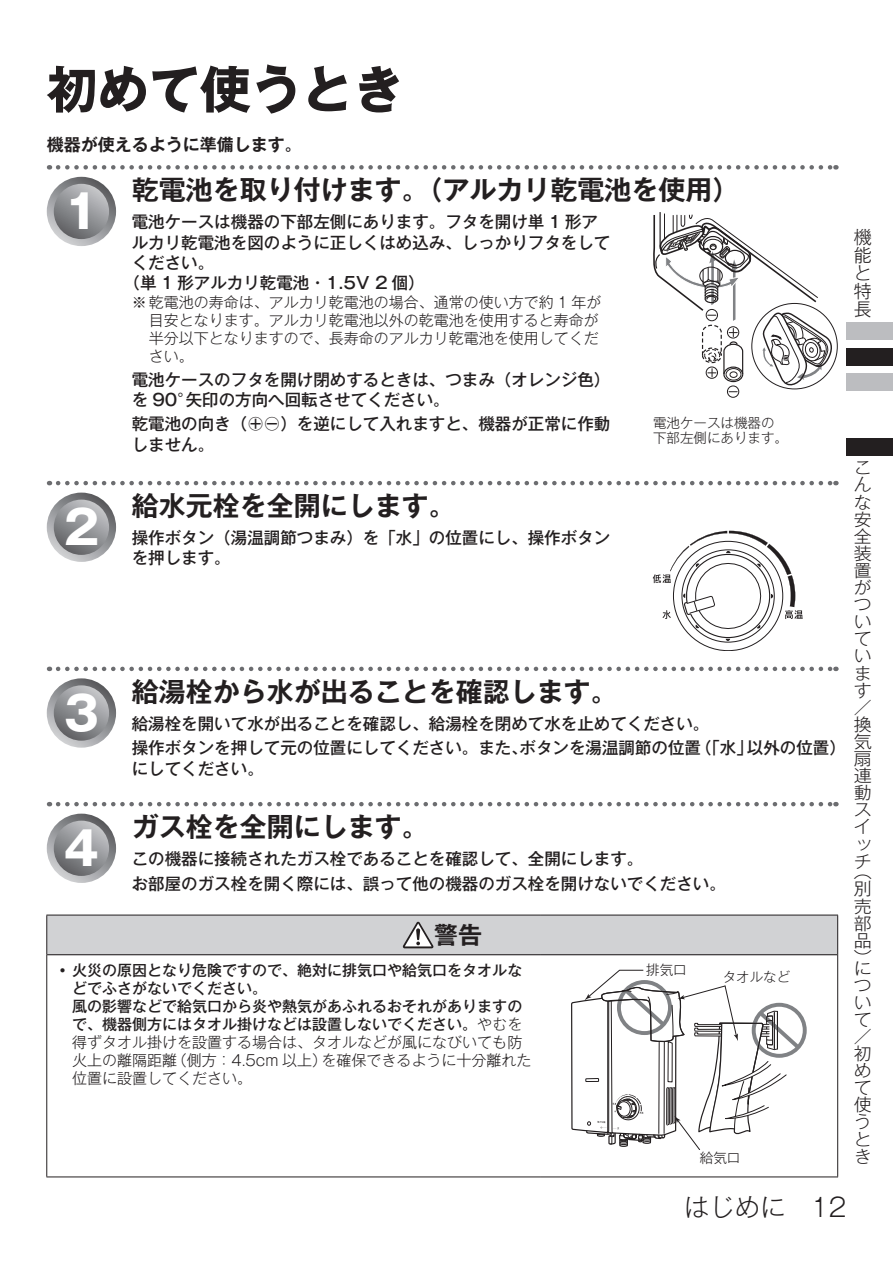
<style>
.page{position:relative;width:893px;height:1263px;background:#fff}
.page>*{position:absolute;margin:0;border:0;box-sizing:border-box;transform-origin:0 0}
.t1{font:700 51px "Gothic MB101 Pro";color:#231f20}
.t2{font:700 46.5px "Gothic MB101 Pro";color:#fff}
.t3{font:700 27px "Gothic MB101 Pro De";color:#231f20}
.t4{font:300 25.5px "Gothic MB101 Pro";color:#231f20}
.t5{font:700 24px "Gothic MB101 Pro De";color:#231f20}
.t6{font:300 18px/18px "Gothic MB101 Pro";color:#231f20;text-align:justify}
.t7{font:300 17.1px/17.1px "Gothic MB101 Pro";color:#231f20;scale:1.05 1}
.t8{font:700 16.95px "Gothic MB101 Pro De";color:#231f20}
.t9{font:500 16.5px/20.2px "Gothic MB101 Pro";color:#231f20}
.t10{font:500 15px/18px "Gothic MB101 Pro";color:#231f20}
.t11{font:300 15px/18px "Gothic MB101 Pro";color:#231f20}
.t12{font:300 13.5px/15px "Gothic MB101 Pro";color:#231f20}
.s1{font-weight:300}
</style>
<div class="page">
<div style="left:846px;top:438px;width:47px;height:17px;background:#231f20"></div>
<div style="left:846px;top:323px;width:47px;height:17px;background:#bcbdc0"></div>
<div style="left:846px;top:348px;width:47px;height:17px;background:#231f20"></div>
<div style="left:846px;top:373px;width:47px;height:17px;background:#bcbdc0"></div>
<svg style="left:58px;top:165px;width:778px;height:5px"></svg>
<svg style="left:58px;top:481px;width:778px;height:4px"></svg>
<svg style="left:58px;top:667px;width:778px;height:4px"></svg>
<svg style="left:58px;top:802px;width:778px;height:4px"></svg>
<svg style="left:47px;top:177px;width:69px;height:69px"></svg>
<svg style="left:54px;top:184px;width:55px;height:55px;background:#919396"></svg>
<svg style="left:47px;top:493px;width:69px;height:69px"></svg>
<svg style="left:54px;top:500px;width:55px;height:55px;background:#919396"></svg>
<svg style="left:47px;top:678px;width:69px;height:70px"></svg>
<svg style="left:54px;top:685px;width:55px;height:56px;background:#919396"></svg>
<svg style="left:47px;top:814px;width:69px;height:69px"></svg>
<svg style="left:54px;top:821px;width:55px;height:55px;background:#919396"></svg>
<div style="left:47px;top:915px;width:791px;height:40px;background:#d1d2d4"></div>
<hr style="left:47px;top:954px;width:493px;height:1px;background:#231f20">
<hr style="left:540px;top:954px;width:297px;height:1px;background:#231f20">
<hr style="left:46px;top:915px;width:494px;height:1px;background:#231f20">
<hr style="left:46px;top:915px;width:1px;height:40px;background:#231f20">
<hr style="left:540px;top:915px;width:298px;height:1px;background:#231f20">
<hr style="left:837px;top:915px;width:1px;height:40px;background:#231f20">
<hr style="left:46px;top:955px;width:1px;height:221px;background:#231f20">
<hr style="left:837px;top:955px;width:1px;height:221px;background:#231f20">
<hr style="left:46px;top:1176px;width:494px;height:1px;background:#231f20">
<hr style="left:540px;top:1176px;width:298px;height:1px;background:#231f20">
<svg style="left:402px;top:921px;width:32px;height:27px"></svg>
<div style="left:752px;top:1003px;width:55px;height:55px;border:4px solid #808285;border-radius:50%"></div>
<svg style="left:571px;top:970px;width:232px;height:180px"></svg>
<div style="left:727px;top:386px;width:12px;height:11px;border:1px solid #231f20;border-radius:50%"></div>
<svg style="left:653px;top:212px;width:180px;height:180px"></svg>
<svg style="left:653px;top:530px;width:150px;height:121px"></svg>
<h1 class="t1" style="left:47px;top:47px;width:358px">初めて使うとき</h1>
<p class="t8" style="left:47px;top:131px;width:257px">機器が使えるように準備します。</p>
<h2 class="t2" style="left:64px;top:173px;width:37px">1</h2>
<h3 class="t3" style="left:132px;top:168px;width:609px">乾電池を取り付けます。（アルカリ乾電池を使用）</h3>
<p class="t9" style="left:132px;top:210px;width:468px">電池ケースは機器の下部左側にあります。フタを開け単 1 形ア</p>
<p class="t9" style="left:132px;top:230px;width:480px">ルカリ乾電池を図のように正しくはめ込み、しっかりフタをして</p>
<p class="t9" style="left:132px;top:250px;width:84px">ください。</p>
<p class="t9" style="left:124px;top:271px;width:303px">（単 1 形アルカリ乾電池・1.5V 2 個）</p>
<p class="t11" style="left:149px;top:291px;width:454px;text-indent:-17px">※ 乾電池の寿命は、アルカリ乾電池の場合、通常の使い方で約 1 年が目安となります。アルカリ乾電池以外の乾電池を使用すると寿命が半分以下となりますので、長寿命のアルカリ乾電池を使用してください。</p>
<p class="t9" style="left:132px;top:367px;width:480px">電池ケースのフタを開け閉めするときは、つまみ（オレンジ色）を 90°矢印の方向へ回転させてください。</p>
<p class="t9" style="left:132px;top:412px;width:480px">乾電池の向き（⊕⊖）を逆にして入れますと、機器が正常に作動しません。</p>
<p class="t12" style="left:653px;top:414px;width:136px">電池ケースは機器の下部左側にあります。</p>
<h2 class="t2" style="left:64px;top:488px;width:37px">2</h2>
<h3 class="t3" style="left:132px;top:483px;width:325px">給水元栓を全開にします。</h3>
<p class="t9" style="left:132px;top:526px;width:480px">操作ボタン（湯温調節つまみ）を「水」の位置にし、操作ボタンを押します。</p>
<h2 class="t2" style="left:64px;top:674px;width:37px">3</h2>
<h3 class="t3" style="left:132px;top:669px;width:487px">給湯栓から水が出ることを確認します。</h3>
<p class="t9" style="left:132px;top:709px;width:716px;line-height:24.5px">給湯栓を開いて水が出ることを確認し、給湯栓を閉めて水を止めてください。<br>操作ボタンを押して元の位置にしてください。また、ボタンを湯温調節の位置（「水」以外の位置）</p>
<p class="t9" style="left:132px;top:756px;width:133px">にしてください。</p>
<h3 class="t3" style="left:132px;top:804px;width:298px">ガス栓を全開にします。</h3>
<p class="t9" style="left:132px;top:845px;width:595px;line-height:24.5px">この機器に接続されたガス栓であることを確認して、全開にします。<br>お部屋のガス栓を開く際には、誤って他の機器のガス栓を開けないでください。</p>
<h3 class="t5" style="left:434px;top:915px;width:49px">警告</h3>
<p class="t10" style="left:72px;top:960px;width:461px;text-indent:-17px">⿠火災の原因となり危険ですので、絶対に排気口や給気口をタオルなどでふさがないでください。<br>風の影響などで給気口から炎や熱気があふれるおそれがありますので、機器側方にはタオル掛けなどは設置しないでください。<span class="s1">やむを得ずタオル掛けを設置する場合は、タオルなどが風になびいても防火上の離隔距離（側方：4.5cm 以上）を確保できるように十分離れた位置に設置してください。</span></p>
<p class="t12" style="left:646px;top:960px;width:42px">排気口</p>
<h2 class="t2" style="left:64px;top:809px;width:37px">4</h2>
<p class="t12" style="left:723px;top:967px;width:69px">タオルなど</p>
<p class="t12" style="left:700px;top:1149px;width:42px">給気口</p>
<p class="t6" style="left:854px;top:226px;width:19px">機能と特長</p>
<p class="t7" style="left:854px;top:457px;width:18px">こんな安全装置がついています／換気扇連動スイッチ</p>
<p class="t7" style="left:854px;top:861px;width:18px;text-align:justify">（別売部品）</p>
<p class="t7" style="left:854px;top:957px;width:18px">について／初めて使うとき</p>
<h3 class="t4" style="left:684px;top:1186px;width:164px">はじめに　12</h3>
</div>
